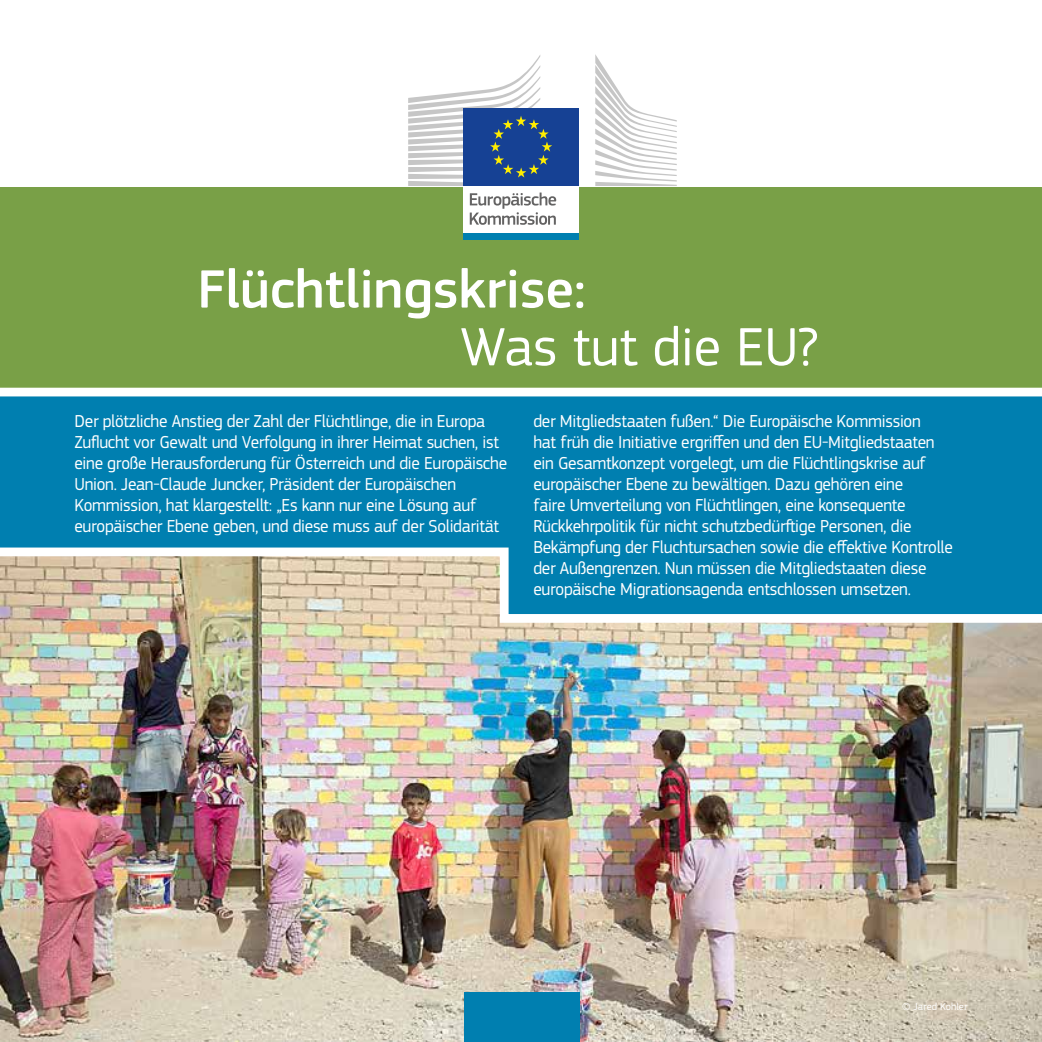
<style>
.page{position:relative;width:1042px;height:1042px;background:#fff}
.page>*{position:absolute;margin:0;border:0;box-sizing:border-box;transform-origin:0 0}
.t1{font:500 56px "EC Square Sans Pro";color:#fff}
.t2{font:56px "EC Square Sans Pro";color:#fff}
.t3{font:18.03px/21px "EC Square Sans Pro";letter-spacing:-.015em;color:#fff;scale:.96 1}
.t4{font:10.5px "EC Square Sans Pro";color:#fff}
</style>
<div class="page">
<img style="left:0;top:627px;width:1042px;height:415px">
<div style="left:0;top:187px;width:1042px;height:216px;background:#79a047"></div>
<svg style="left:0;top:387px;width:1042px;height:240px;background:#3392b4"></svg>
<div style="left:464px;top:992px;width:115px;height:50px;background:#007fb0"></div>
<div style="left:463px;top:184px;width:116px;height:50px;background:#fff"></div>
<div style="left:463px;top:109px;width:116px;height:77px;background:#164194"></div>
<svg style="left:408px;top:55px;width:144px;height:131px"></svg>
<svg style="left:595px;top:54px;width:82px;height:132px"></svg>
<svg style="left:470px;top:192px;width:86px;height:33px"></svg>
<div style="left:463px;top:233px;width:116px;height:7px;background:#007fb0"></div>
<h1 class="t1" style="left:197px;top:256px;width:390px">Flüchtlingskrise:</h1>
<h1 class="t2" style="left:460px;top:314px;width:359px">Was tut die EU?</h1>
<p class="t3" style="left:74px;top:410px;width:452px">Der plötzliche Anstieg der Zahl der Flüchtlinge, die in Europa Zuflucht vor Gewalt und Verfolgung in ihrer Heimat suchen, ist eine große Herausforderung für Österreich und die Europäische Union. Jean-Claude Juncker, Präsident der Europäischen Kommission, hat klargestellt: „Es kann nur eine Lösung auf europäischer Ebene geben, und diese muss auf der Solidarität</p>
<p class="t3" style="left:533px;top:410px;width:438px">der Mitgliedstaaten fußen.“ Die Europäische Kommission<br>hat früh die Initiative ergriffen und den EU-Mitgliedstaaten ein Gesamtkonzept vorgelegt, um die Flüchtlingskrise auf europäischer Ebene zu bewältigen. Dazu gehören eine<br>faire Umverteilung von Flüchtlingen, eine konsequente Rückkehrpolitik für nicht schutzbedürftige Personen, die Bekämpfung der Fluchtursachen sowie die effektive Kontrolle der Außengrenzen. Nun müssen die Mitgliedstaaten diese europäische Migrationsagenda entschlossen umsetzen.</p>
<p class="t4" style="left:902px;top:1000px;width:67px">© Jared Kohler</p>
</div>
